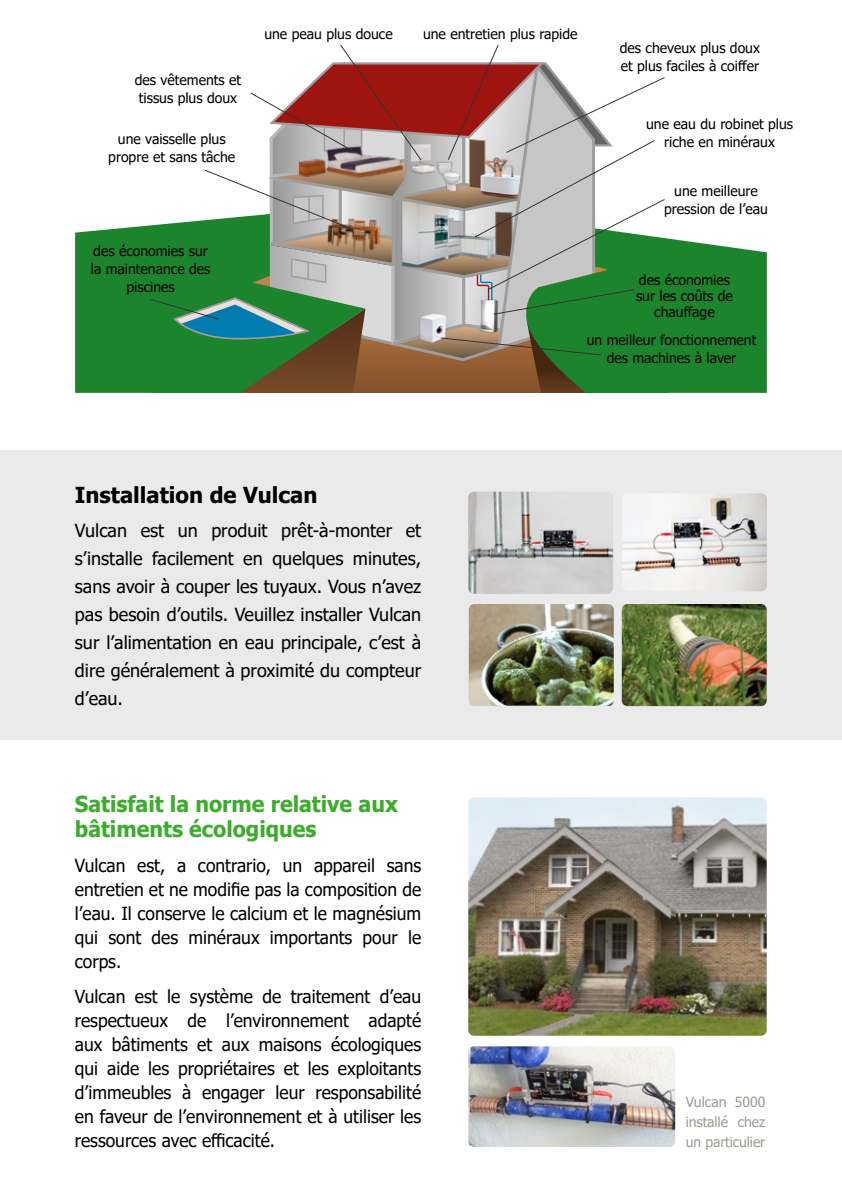
<style>
.page{position:relative;width:842px;height:1191px;background:#fff}
.page>*{position:absolute;margin:0;border:0;box-sizing:border-box;transform-origin:0 0}
.t1{font:700 22px/24px "Tahoma";color:#3aad2c}
.t2{font:700 22px "Tahoma";color:#000}
.t3{font:18px/24px "Tahoma";color:#000;text-align:justify}
.t4{font:14px/18px "Tahoma";color:#000;text-align:center}
.t5{font:14px/20px "Tahoma";letter-spacing:-.01em;color:#9d9c93;text-align:justify}
</style>
<div class="page">
<div style="left:0;top:451px;width:842px;height:289px;background:#eaeaea"></div>
<svg style="left:75px;top:225px;width:692px;height:168px;background:#2f8e3f"></svg>
<svg style="left:149px;top:44px;width:522px;height:349px"></svg>
<img style="left:468px;top:797px;width:299px;height:238px">
<img style="left:468px;top:492px;width:145px;height:102px">
<img style="left:622px;top:604px;width:145px;height:102px">
<img style="left:469px;top:604px;width:145px;height:101px">
<img style="left:468px;top:1046px;width:207px;height:101px">
<img style="left:622px;top:493px;width:145px;height:98px">
<p class="t4" style="left:135px;top:72px;width:108px;text-align:left">des vêtements et tissus plus doux</p>
<p class="t4" style="left:108px;top:130px;width:128px">une vaisselle plus propre et sans tâche</p>
<p class="t4" style="left:264px;top:26px;width:130px">une peau plus douce</p>
<p class="t4" style="left:91px;top:242px;width:121px">des économies sur la maintenance des piscines</p>
<p class="t4" style="left:423px;top:26px;width:156px">une entretien plus rapide</p>
<p class="t4" style="left:620px;top:39px;width:142px;text-align:left">des cheveux plus doux et plus faciles à coiffer</p>
<p class="t4" style="left:646px;top:116px;width:148px">une eau du robinet plus riche en minéraux</p>
<p class="t4" style="left:664px;top:183px;width:105px">une meilleure pression de l’eau</p>
<p class="t4" style="left:636px;top:272px;width:98px;line-height:16px">des économies sur les coûts de chauffage</p>
<p class="t4" style="left:587px;top:332px;width:171px">un meilleur fonctionnement des machines à laver</p>
<p class="t2" style="left:75px;top:479px;width:244px">Installation de Vulcan</p>
<p class="t3" style="left:75px;top:517px;width:348px;line-height:28px">Vulcan est un produit prêt-à-monter et s’installe facilement en quelques minutes, sans avoir à couper les tuyaux. Vous n’avez pas besoin d’outils. Veuillez installer Vulcan sur l’alimentation en eau principale, c’est à dire généralement à proximité du compteur d’eau.</p>
<p class="t1" style="left:75px;top:793px;width:325px">Satisfait la norme relative aux bâtiments écologiques</p>
<p class="t3" style="left:75px;top:854px;width:348px">Vulcan est, a contrario, un appareil sans entretien et ne modifie pas la composition de l’eau. Il conserve le calcium et le magnésium qui sont des minéraux importants pour le corps.</p>
<p class="t3" style="left:75px;top:985px;width:348px">Vulcan est le système de traitement d’eau respectueux de l’environnement adapté aux bâtiments et aux maisons écologiques qui aide les propriétaires et les exploitants d’immeubles à engager leur responsabilité en faveur de l’environnement et à utiliser les ressources avec efficacité.</p>
<p class="t5" style="left:686px;top:1092px;width:81px">Vulcan 5000 installé chez un particulier</p>
</div>
